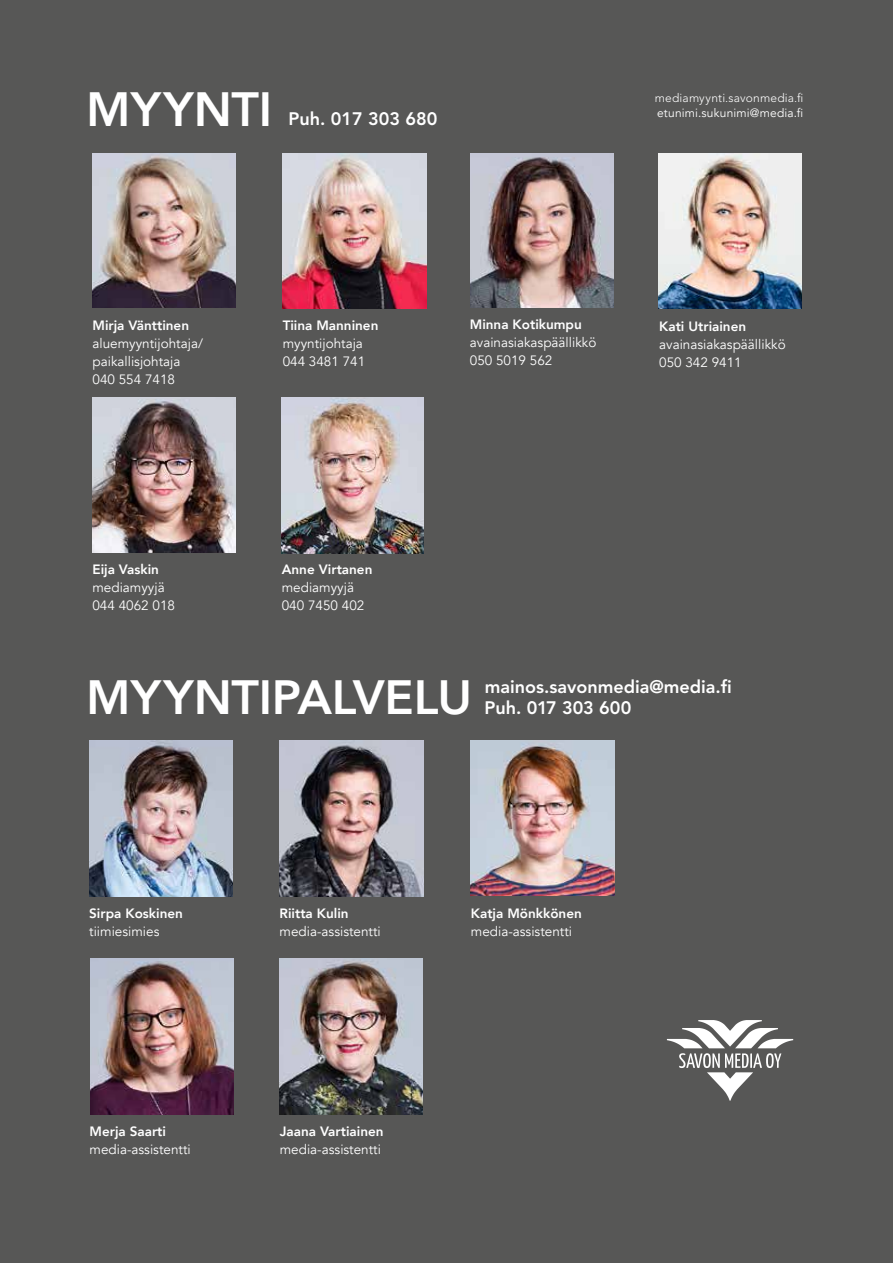
<style>
.page{position:relative;width:893px;height:1263px;background:#575756}
.page>*{position:absolute;margin:0;border:0;box-sizing:border-box;transform-origin:0 0}
.t1{font:800 48px "Avenir";letter-spacing:-.005em;color:#fff}
.t2{font:800 18px "Avenir LT Std";color:#fff}
.t3{font:13.5px/18px "Avenir";color:#fff}
.t4{font:800 13.5px "Avenir";color:#fff}
.t5{font:300 12px "Avenir LT Std";letter-spacing:.015em;color:#fff}
.t6{font:12px "Avenir";letter-spacing:.015em;color:#fff}
</style>
<div class="page">
<svg style="left:667px;top:1020px;width:126px;height:81px"></svg>
<img style="left:280px;top:740px;width:143px;height:156px">
<img style="left:89px;top:740px;width:143px;height:156px">
<img style="left:90px;top:958px;width:143px;height:156px">
<img style="left:279px;top:958px;width:143px;height:156px">
<img style="left:471px;top:741px;width:143px;height:155px">
<img style="left:93px;top:153px;width:142px;height:155px">
<img style="left:283px;top:153px;width:143px;height:155px">
<img style="left:92px;top:398px;width:144px;height:155px">
<img style="left:282px;top:398px;width:141px;height:155px">
<img style="left:471px;top:153px;width:142px;height:154px">
<img style="left:659px;top:153px;width:143px;height:156px">
<h1 class="t1" style="left:86px;top:72px;width:187px">MYYNTI</h1>
<h2 class="t2" style="left:288px;top:108px;width:150px">Puh. 017 303 680</h2>
<p class="t5" style="left:655px;top:90px;width:150px">mediamyynti.savonmedia.fi</p>
<p class="t6" style="left:657px;top:105px;width:148px">etunimi.sukunimi@media.fi</p>
<p class="t4" style="left:93px;top:315px;width:98px">Mirja Vänttinen</p>
<p class="t3" style="left:93px;top:334px;width:112px">aluemyyntijohtaja/ paikallisjohtaja<br>040 554 7418</p>
<p class="t4" style="left:92px;top:559px;width:68px">Eija Vaskin</p>
<p class="t3" style="left:92px;top:579px;width:84px">mediamyyjä<br>044 4062 018</p>
<p class="t4" style="left:283px;top:315px;width:97px">Tiina Manninen</p>
<p class="t3" style="left:283px;top:334px;width:84px">myyntijohtaja<br>044 3481 741</p>
<p class="t4" style="left:282px;top:559px;width:92px">Anne Virtanen</p>
<p class="t3" style="left:282px;top:579px;width:84px">mediamyyjä<br>040 7450 402</p>
<p class="t4" style="left:470px;top:314px;width:114px">Minna Kotikumpu</p>
<p class="t3" style="left:470px;top:334px;width:128px">avainasiakaspäällikkö<br>050 5019 562</p>
<p class="t4" style="left:659px;top:316px;width:89px">Kati Utriainen</p>
<p class="t3" style="left:659px;top:336px;width:128px">avainasiakaspäällikkö<br>050 342 9411</p>
<h1 class="t1" style="left:86px;top:659px;width:387px">MYYNTIPALVELU</h1>
<h2 class="t2" style="left:485px;top:676px;width:249px">mainos.savonmedia@media.fi</h2>
<h2 class="t2" style="left:484px;top:697px;width:148px">Puh. 017 303 600</h2>
<p class="t4" style="left:89px;top:903px;width:95px">Sirpa Koskinen</p>
<p class="t3" style="left:89px;top:923px;width:72px">tiimiesimies</p>
<p class="t4" style="left:90px;top:1121px;width:78px">Merja Saarti</p>
<p class="t3" style="left:90px;top:1141px;width:103px">media-assistentti</p>
<p class="t4" style="left:280px;top:903px;width:71px">Riitta Kulin</p>
<p class="t3" style="left:280px;top:923px;width:103px">media-assistentti</p>
<p class="t4" style="left:280px;top:1121px;width:105px">Jaana Vartiainen</p>
<p class="t3" style="left:280px;top:1141px;width:103px">media-assistentti</p>
<p class="t4" style="left:471px;top:903px;width:112px">Katja Mönkkönen</p>
<p class="t3" style="left:471px;top:923px;width:103px">media-assistentti</p>
</div>
